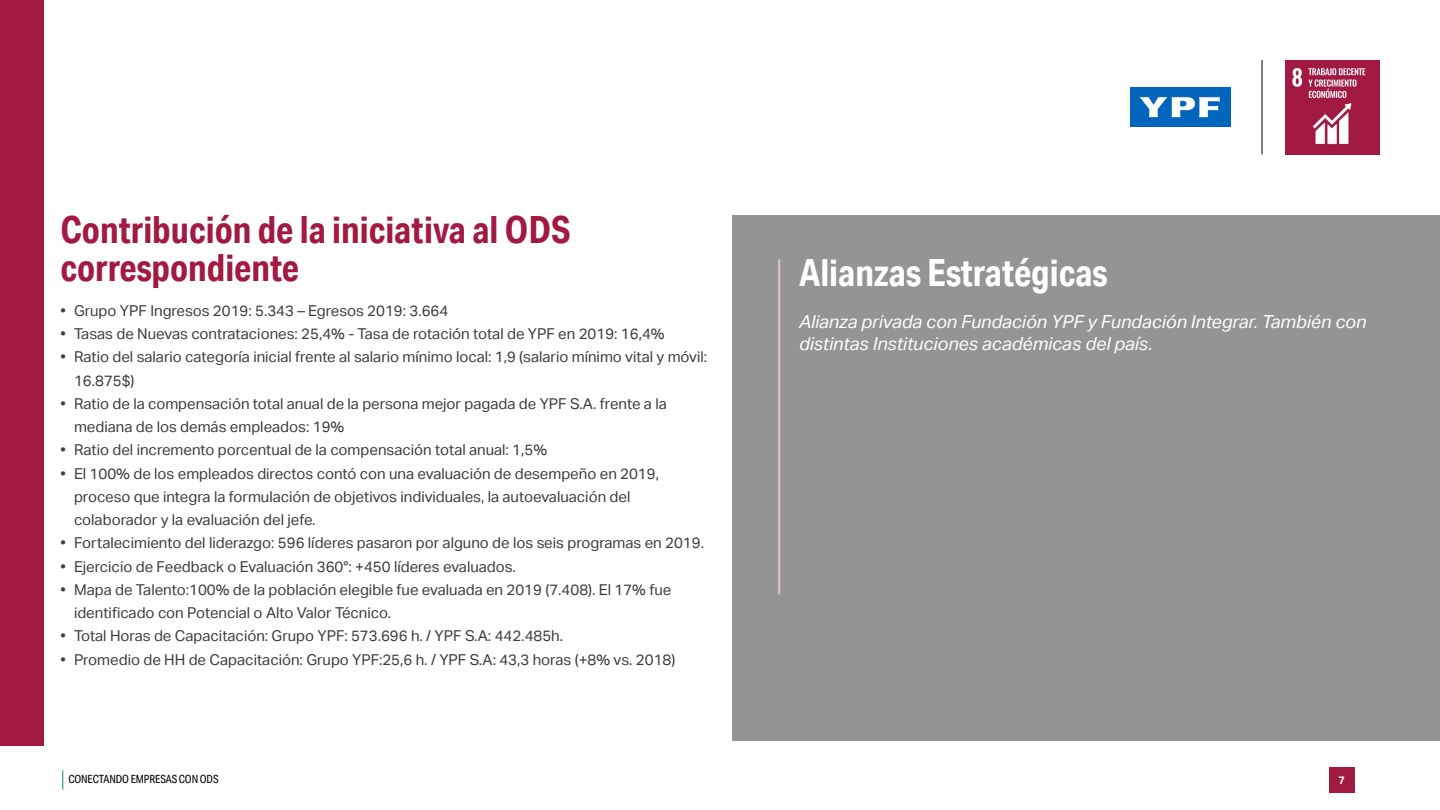
<style>
.page{position:relative;width:1440px;height:810px;background:#fff}
.page>*{position:absolute;margin:0;border:0;box-sizing:border-box;transform-origin:0 0}
.t1{font:700 37.5px/38.2px "Aktiv Grotesk Cd";color:#a21942}
.t2{font:700 37.5px "Aktiv Grotesk Cd";color:#fff}
.t3{font:italic 18px/21.8px "Aktiv Grotesk";color:#fff}
.t4{font:15px/23.2px "Aktiv Grotesk";color:#3c3c3b}
.t5{font:11.25px "Aktiv Grotesk Cd";letter-spacing:-.01em;color:#000}
.t6{font:700 10.88px "Aktiv Grotesk";color:#fff}
</style>
<div class="page">
<svg style="left:62px;top:770px;width:1px;height:20px"></svg>
<div style="left:1329px;top:767px;width:25px;height:26px;background:#a21942"></div>
<img style="left:1285px;top:60px;width:95px;height:95px">
<hr style="left:1262px;top:60px;width:1px;height:94px;background:#000">
<img style="left:1131px;top:88px;width:100px;height:39px">
<div style="left:0;top:0;width:44px;height:746px;background:#a21942"></div>
<div style="left:732px;top:216px;width:708px;height:525px;background:#949494"></div>
<hr style="left:778px;top:260px;width:2px;height:334px;background:#e3bac6">
<p class="t1" style="left:61px;top:210px;width:512px">Contribución de la iniciativa al ODS correspondiente</p>
<p class="t4" style="left:61px;top:299px;width:389px">• Grupo YPF Ingresos 2019: 5.343 – Egresos 2019: 3.664</p>
<p class="t4" style="left:61px;top:322px;width:606px">• Tasas de Nuevas contrataciones: 25,4% - Tasa de rotación total de YPF en 2019: 16,4%</p>
<p class="t4" style="left:74px;top:346px;width:635px;text-indent:-14px">• Ratio del salario categoría inicial frente al salario mínimo local: 1,9 (salario mínimo vital y móvil:<br>16.875$)</p>
<p class="t4" style="left:74px;top:392px;width:594px;text-indent:-14px">• Ratio de la compensación total anual de la persona mejor pagada de YPF S.A. frente a la mediana de los demás empleados: 19%</p>
<p class="t4" style="left:61px;top:439px;width:488px">• Ratio del incremento porcentual de la compensación total anual: 1,5%</p>
<p class="t4" style="left:74px;top:462px;width:587px;text-indent:-14px">• El 100% de los empleados directos contó con una evaluación de desempeño en 2019, proceso que integra la formulación de objetivos individuales, la autoevaluación del colaborador y la evaluación del jefe.</p>
<p class="t4" style="left:61px;top:532px;width:645px">• Fortalecimiento del liderazgo: 596 líderes pasaron por alguno de los seis programas en 2019.</p>
<p class="t4" style="left:61px;top:555px;width:457px">• Ejercicio de Feedback o Evaluación 360°: +450 líderes evaluados.</p>
<p class="t4" style="left:74px;top:578px;width:599px;text-indent:-14px">• Mapa de Talento:100% de la población elegible fue evaluada en 2019 (7.408). El 17% fue identificado con Potencial o Alto Valor Técnico.</p>
<p class="t4" style="left:61px;top:625px;width:504px">• Total Horas de Capacitación: Grupo YPF: 573.696 h. / YPF S.A: 442.485h.</p>
<p class="t4" style="left:61px;top:648px;width:616px">• Promedio de HH de Capacitación: Grupo YPF:25,6 h. / YPF S.A: 43,3 horas (+8% vs. 2018)</p>
<p class="t2" style="left:799px;top:250px;width:310px">Alianzas Estratégicas</p>
<p class="t3" style="left:799px;top:311px;width:569px">Alianza privada con Fundación YPF y Fundación Integrar. También con distintas Instituciones académicas del país.</p>
<p class="t5" style="left:68px;top:773px;width:152px">CONECTANDO EMPRESAS CON ODS</p>
<p class="t6" style="left:1338px;top:774px;width:8px">7</p>
</div>
